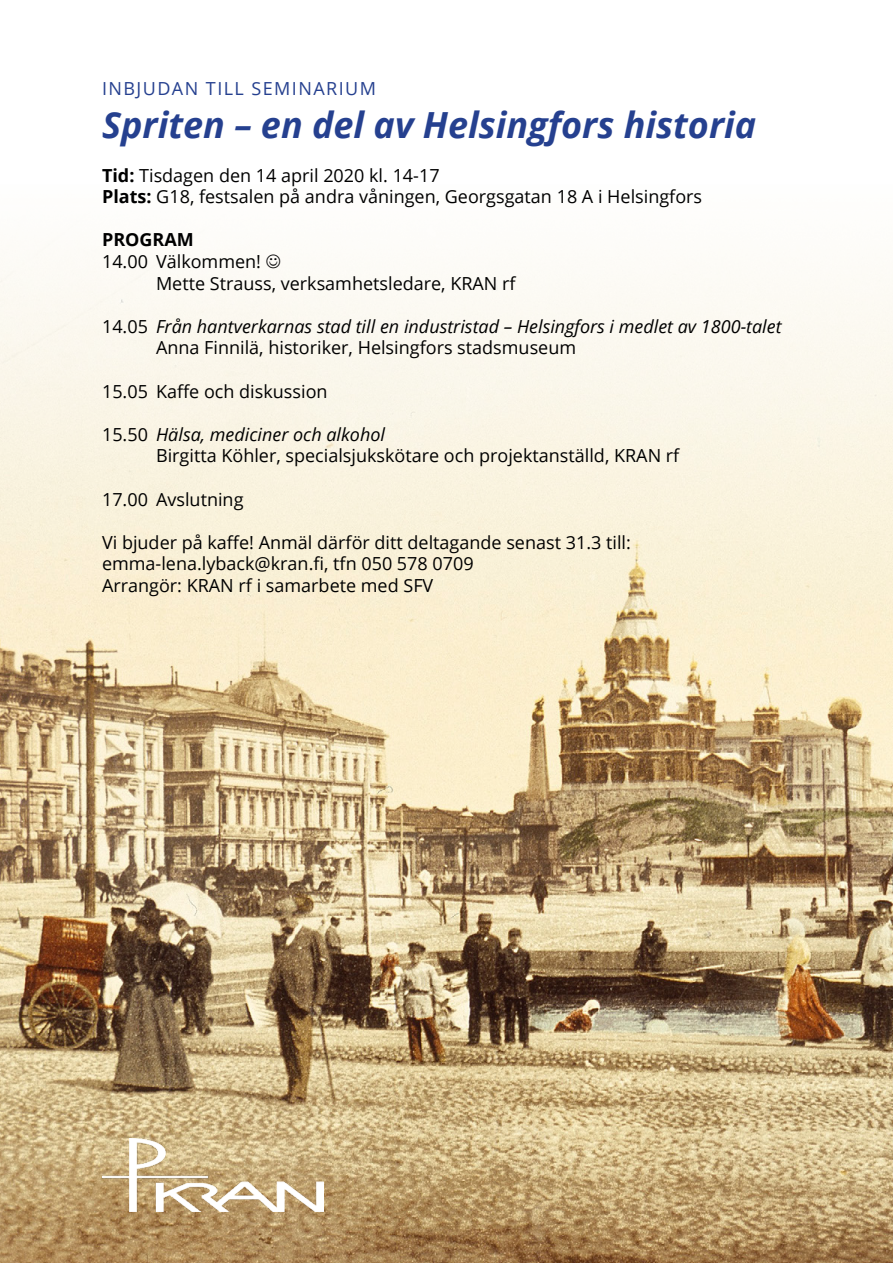
<style>
.page{position:relative;width:893px;height:1263px;background:#fff}
.page>*{position:absolute;margin:0;border:0;box-sizing:border-box;transform-origin:0 0}
.t1{font:italic 700 36px "Open Sans";color:#25408f}
.t2{font:18px "Open Sans";color:#000}
.t3{font:italic 18px "Open Sans";color:#000}
.t4{font:18px "Open Sans";letter-spacing:.08em;color:#25408f}
.t5{font:700 18px "Open Sans";color:#000}
.s1{font-weight:700}
.s2{font-style:normal}
</style>
<div class="page">
<img style="left:0;top:245px;width:893px;height:1018px">
<img style="left:102px;top:1139px;width:222px;height:72px">
<svg style="left:267px;top:254px;width:13px;height:14px"></svg>
<p class="t4" style="left:102px;top:76px;width:276px">INBJUDAN TILL SEMINARIUM</p>
<p class="t1" style="left:102px;top:100px;width:656px">Spriten – en del av Helsingfors historia</p>
<p class="t2" style="left:102px;top:163px;width:339px"><span class="s1">Tid:</span> Tisdagen den 14 april 2020 kl. 14-17</p>
<p class="t2" style="left:102px;top:184px;width:602px"><span class="s1">Plats:</span> G18, festsalen på andra våningen, Georgsgatan 18 A i Helsingfors</p>
<p class="t5" style="left:102px;top:227px;width:93px">PROGRAM</p>
<p class="t2" style="left:102px;top:249px;width:161px">14.00 Välkommen!</p>
<p class="t2" style="left:156px;top:271px;width:361px">Mette Strauss, verksamhetsledare, KRAN rf</p>
<p class="t3" style="left:102px;top:314px;width:681px"><span class="s2">14.05</span> Från hantverkarnas stad till en industristad – Helsingfors i medlet av 1800-talet</p>
<p class="t2" style="left:156px;top:335px;width:422px">Anna Finnilä, historiker, Helsingfors stadsmuseum</p>
<p class="t2" style="left:102px;top:379px;width:227px">15.05 Kaffe och diskussion</p>
<p class="t3" style="left:102px;top:422px;width:285px"><span class="s2">15.50</span> Hälsa, mediciner och alkohol</p>
<p class="t2" style="left:156px;top:443px;width:525px">Birgitta Köhler, specialsjukskötare och projektanställd, KRAN rf</p>
<p class="t2" style="left:102px;top:487px;width:143px">17.00 Avslutning</p>
<p class="t2" style="left:102px;top:530px;width:530px">Vi bjuder på kaffe! Anmäl därför ditt deltagande senast 31.3 till:</p>
<p class="t2" style="left:102px;top:551px;width:373px">emma-lena.lyback@kran.fi, tfn 050 578 0709</p>
<p class="t2" style="left:102px;top:573px;width:333px">Arrangör: KRAN rf i samarbete med SFV</p>
</div>
